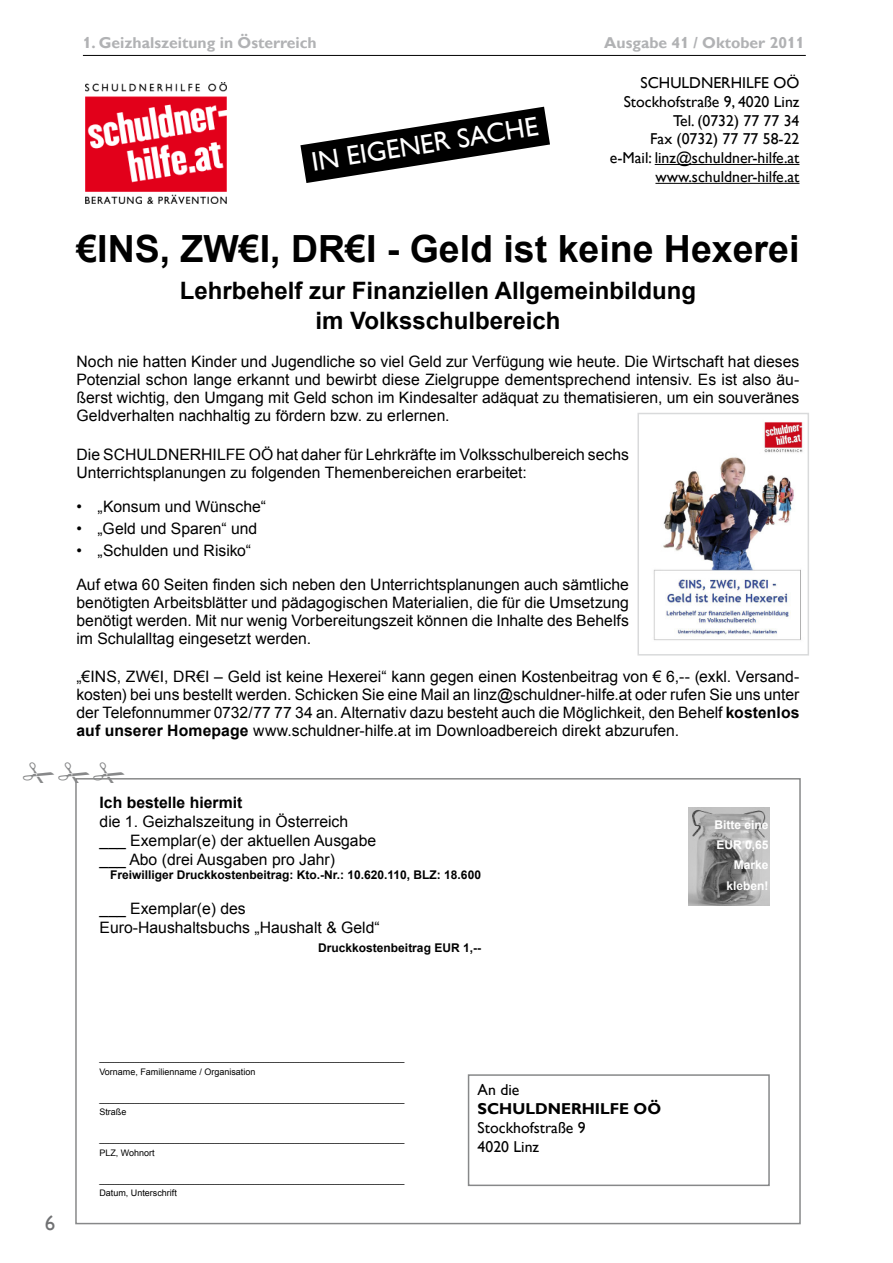
<style>
.page{position:relative;width:893px;height:1263px;background:#fff}
.page>*{position:absolute;margin:0;border:0;box-sizing:border-box;transform-origin:0 0}
.t1{font:700 37.5px "Arial";color:#000}
.t2{font:27px "Gill Alt One";color:#fff}
.t3{font:700 24px/30px "Arial";color:#000;text-align:center}
.t4{font:21px "Gill Alt One";color:#707173}
.t5{font:15.75px/18px "Arial";color:#000}
.t6{font:15.75px/18.9px "Gill Alt One";color:#000;text-align:right}
.t7{font:700 15.75px "Gill Alt One";color:#b1b2b4}
.t8{font:700 15.75px "Arial";color:#000}
.t9{font:700 15.75px "Gill Alt One";color:#000}
.t10{font:700 12px "Arial";color:#000}
.t11{font:700 12px/20.2px "Arial";color:#fff;text-align:right}
.t12{font:9px/13.5px "Arial";color:#000}
.s1{font-weight:700}
</style>
<div class="page">
<hr style="left:83px;top:55px;width:722px;height:1px;background:#000">
<hr style="left:654px;top:164px;width:145px;height:1px;background:#000">
<hr style="left:655px;top:183px;width:144px;height:1px;background:#000">
<svg style="left:300px;top:107px;width:250px;height:76px"></svg>
<div style="left:468px;top:1074px;width:301px;height:112px;border:1px solid #878889"></div>
<img style="left:689px;top:808px;width:80px;height:98px">
<img style="left:653px;top:422px;width:150px;height:218px">
<div style="left:637px;top:413px;width:172px;height:243px;border:1px solid #d9dadb"></div>
<img style="left:86px;top:82px;width:140px;height:122px">
<svg style="left:75px;top:778px;width:50px;height:5px"></svg>
<p class="t7" style="left:83px;top:36px;width:235px">1. Geizhalszeitung in Österreich</p>
<p class="t7" style="left:604px;top:36px;width:202px">Ausgabe 41 / Oktober 2011</p>
<h2 class="t2" style="left:310px;top:151px;width:230px;rotate:-9deg">IN EIGENER SACHE</h2>
<p class="t6" style="left:610px;top:74px;width:191px">SCHULDNERHILFE OÖ<br>Stockhofstraße 9, 4020 Linz<br>Tel. (0732) 77 77 34<br>Fax (0732) 77 77 58-22 e-Mail: linz@schuldner-hilfe.at www.schuldner-hilfe.at</p>
<h1 class="t1" style="left:76px;top:234px;width:724px">€INS, ZW€I, DR€I - Geld ist keine Hexerei</h1>
<h3 class="t3" style="left:180px;top:278px;width:518px">Lehrbehelf zur Finanziellen Allgemeinbildung im Volksschulbereich</h3>
<p class="t5" style="left:76px;top:354px;width:724px;text-align:justify">Noch nie hatten Kinder und Jugendliche so viel Geld zur Verfügung wie heute. Die Wirtschaft hat dieses Potenzial schon lange erkannt und bewirbt diese Zielgruppe dementsprechend intensiv. Es ist also äu&shy;ßerst wichtig, den Umgang mit Geld schon im Kindesalter adäquat zu thematisieren, um ein souveränes Geldverhalten nachhaltig zu fördern bzw. zu erlernen.</p>
<p class="t5" style="left:76px;top:446px;width:554px">Die SCHULDNERHILFE OÖ hat daher für Lehrkräfte im Volksschulbereich sechs<br>Unterrichtsplanungen zu folgenden Themenbereichen erarbeitet:</p>
<p class="t5" style="left:76px;top:498px;width:191px">• „Konsum und Wünsche“</p>
<p class="t5" style="left:76px;top:521px;width:182px">• „Geld und Sparen“ und</p>
<p class="t5" style="left:76px;top:535px;width:554px;line-height:34px">• „Schulden und Risiko“<br>Auf etwa 60 Seiten finden sich neben den Unterrichtsplanungen auch sämtliche</p>
<p class="t5" style="left:76px;top:595px;width:554px;text-align:justify">benötigten Arbeitsblätter und pädagogischen Materialien, die für die Umsetzung benötigt werden. Mit nur wenig Vorbereitungszeit können die Inhalte des Behelfs im Schulalltag eingesetzt werden.</p>
<p class="t5" style="left:76px;top:669px;width:724px;text-align:justify">„€INS, ZW€I, DR€I – Geld ist keine Hexerei“ kann gegen einen Kostenbeitrag von € 6,-- (exkl. Versand&shy;kosten) bei uns bestellt werden. Schicken Sie eine Mail an linz@schuldner-hilfe.at oder rufen Sie uns unter der Telefonnummer 0732/77 77 34 an. Alternativ dazu besteht auch die Möglichkeit, den Behelf <span class="s1">kostenlos auf unserer Homepage</span> www.schuldner-hilfe.at im Downloadbereich direkt abzurufen.</p>
<p class="t8" style="left:100px;top:797px;width:144px">Ich bestelle hiermit</p>
<p class="t5" style="left:100px;top:814px;width:278px;line-height:18.9px">die 1. Geizhalszeitung in Österreich ___ Exemplar(e) der aktuellen Ausgabe ___ Abo (drei Ausgaben pro Jahr)</p>
<p class="t10" style="left:110px;top:870px;width:372px">Freiwilliger Druckkostenbeitrag: Kto.-Nr.: 10.620.110, BLZ: 18.600</p>
<p class="t5" style="left:100px;top:900px;width:281px;line-height:18.9px">___ Exemplar(e) des<br>Euro-Haushaltsbuchs „Haushalt &amp; Geld“</p>
<p class="t10" style="left:318px;top:943px;width:164px">Druckkostenbeitrag EUR 1,--</p>
<p class="t11" style="left:714px;top:816px;width:55px">Bitte eine<br>EUR 0,65<br>Marke kleben!</p>
<h3 class="t4" style="left:45px;top:1215px;width:12px">6</h3>
<p class="t12" style="left:99px;top:1052px;width:307px">_____________________________________________________________<br>Vorname, Familienname / Organisation</p>
<p class="t12" style="left:99px;top:1093px;width:307px">_____________________________________________________________<br>Straße</p>
<p class="t12" style="left:99px;top:1133px;width:307px">_____________________________________________________________<br>PLZ, Wohnort</p>
<p class="t12" style="left:99px;top:1174px;width:307px">_____________________________________________________________<br>Datum, Unterschrift</p>
<p class="t6" style="left:477px;top:1081px;width:43px">An die</p>
<p class="t9" style="left:477px;top:1102px;width:185px">SCHULDNERHILFE OÖ</p>
<p class="t6" style="left:477px;top:1119px;width:109px;text-align:left">Stockhofstraße 9<br>4020 Linz</p>
</div>
